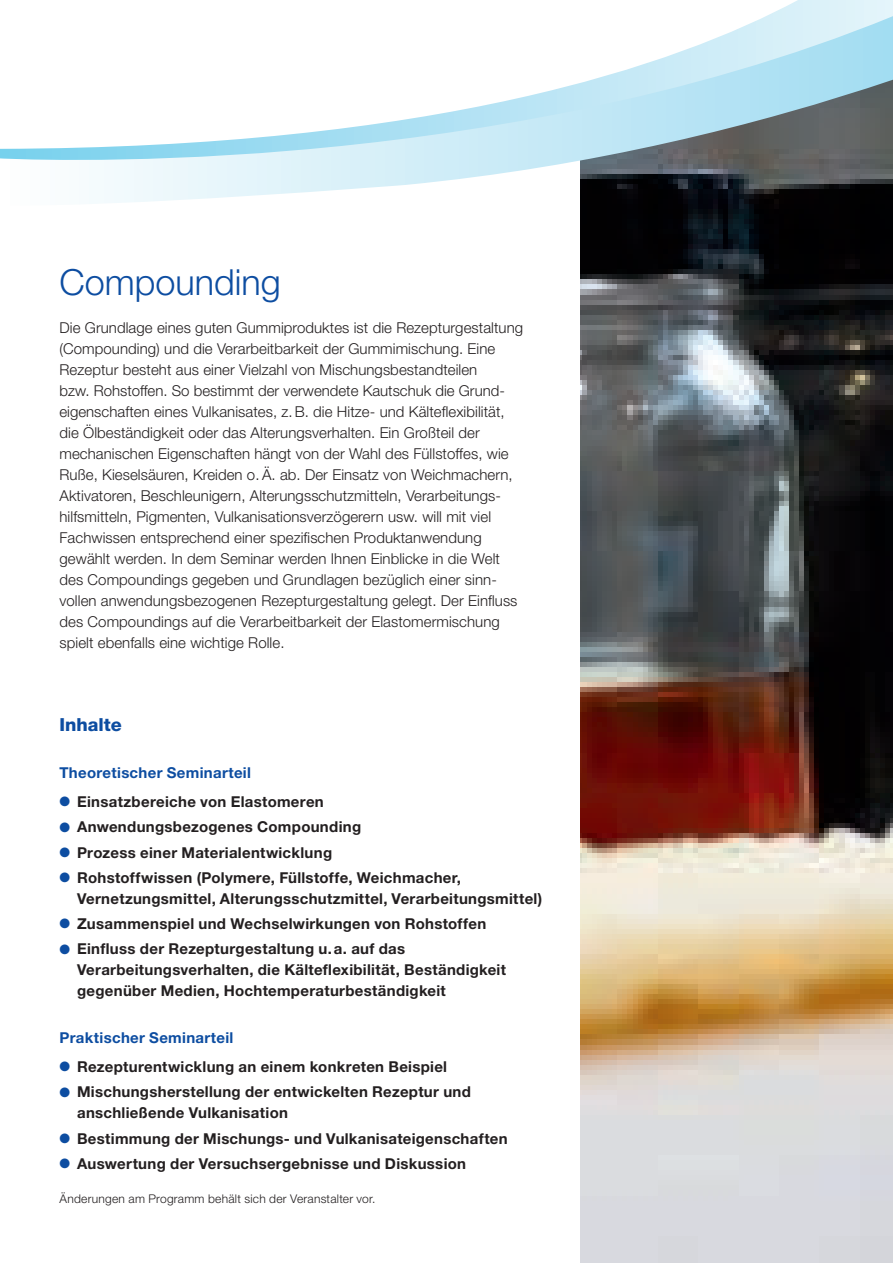
<style>
.page{position:relative;width:893px;height:1263px;background:#fff}
.page>*{position:absolute;margin:0;border:0;box-sizing:border-box;transform-origin:0 0}
.t1{font:300 36px "Helvetica Neue LT Pro";color:#0d4da1}
.t2{font:800 18px "Helvetica Neue LT Pro";color:#0d4da1}
.t3{font:300 15px/21px "Helvetica Neue LT Pro";letter-spacing:.005em;color:#231f20}
.t4{font:700 15px/21px "Helvetica Neue LT Pro";letter-spacing:.02em;color:#231f20}
.t5{font:700 15px "Helvetica Neue LT Pro";letter-spacing:.02em;color:#0d4da1}
.t6{font:300 12px "Helvetica Neue LT Pro";letter-spacing:.02em;color:#231f20}
.s1{color:#0d4da1}
</style>
<div class="page">
<img style="left:580px;top:208px;width:313px;height:1055px">
<svg style="left:767px;top:0;width:126px;height:16px;background:#e1f3fa"></svg>
<svg style="left:0;top:16px;width:893px;height:192px"></svg>
<h1 class="t1" style="left:60px;top:260px;width:223px">Compounding</h1>
<p class="t3" style="left:60px;top:317px;width:465px">Die Grundlage eines guten Gummiproduktes ist die Rezepturgestaltung (Compounding) und die Verarbeitbarkeit der Gummimischung. Eine Rezeptur besteht aus einer Vielzahl von Mischungsbestandteilen<br>bzw. Rohstoffen. So bestimmt der verwendete Kautschuk die Grund&shy;eigenschaften eines Vulkanisates, z.B. die Hitze- und Kälteflexibilität, die Ölbeständigkeit oder das Alterungsverhalten. Ein Großteil der mechanischen Eigenschaften hängt von der Wahl des Füllstoffes, wie Ruße, Kieselsäuren, Kreiden o. Ä. ab. Der Einsatz von Weichmachern, Aktivatoren, Beschleunigern, Alterungsschutzmitteln, Verarbeitungs&shy;hilfsmitteln, Pigmenten, Vulkanisationsverzögerern usw. will mit viel Fachwissen entsprechend einer spezifischen Produktanwendung gewählt werden. In dem Seminar werden Ihnen Einblicke in die Welt des Compoundings gegeben und Grundlagen bezüglich einer sinn&shy;vollen anwendungsbezogenen Rezepturgestaltung gelegt. Der Einfluss des Compoundings auf die Verarbeitbarkeit der Elastomermischung spielt ebenfalls eine wichtige Rolle.</p>
<p class="t2" style="left:60px;top:714px;width:64px">Inhalte</p>
<p class="t5" style="left:60px;top:763px;width:193px">Theoretischer Seminarteil</p>
<p class="t4" style="left:60px;top:791px;width:266px"><span class="s1">●</span> Einsatzbereiche von Elastomeren</p>
<p class="t4" style="left:60px;top:816px;width:303px"><span class="s1">●</span> Anwendungsbezogenes Compounding</p>
<p class="t4" style="left:60px;top:841px;width:274px"><span class="s1">●</span> Prozess einer Materialentwicklung</p>
<p class="t4" style="left:77px;top:867px;width:467px;text-indent:-18px"><span class="s1">●</span> Rohstoffwissen (Polymere, Füllstoffe, Weichmacher,<br>Vernetzungsmittel, Alterungsschutzmittel, Verarbeitungsmittel)</p>
<p class="t4" style="left:60px;top:913px;width:428px"><span class="s1">●</span> Zusammenspiel und Wechselwirkungen von Rohstoffen</p>
<p class="t4" style="left:77px;top:938px;width:430px;text-indent:-18px"><span class="s1">●</span> Einfluss der Rezepturgestaltung u.a. auf das<br>Verarbeitungsverhalten, die Kälteflexibilität, Beständigkeit gegenüber Medien, Hochtemperaturbeständigkeit</p>
<p class="t5" style="left:60px;top:1028px;width:175px">Praktischer Seminarteil</p>
<p class="t4" style="left:60px;top:1056px;width:389px"><span class="s1">●</span> Rezepturentwicklung an einem konkreten Beispiel</p>
<p class="t4" style="left:77px;top:1081px;width:395px;text-indent:-18px"><span class="s1">●</span> Mischungsherstellung der entwickelten Rezeptur und anschließende Vulkanisation</p>
<p class="t4" style="left:60px;top:1127px;width:450px"><span class="s1">●</span> Bestimmung der Mischungs- und Vulkanisateigenschaften</p>
<p class="t4" style="left:60px;top:1153px;width:408px"><span class="s1">●</span> Auswertung der Versuchsergebnisse und Diskussion</p>
<p class="t6" style="left:60px;top:1191px;width:317px">Änderungen am Programm behält sich der Veranstalter vor.</p>
</div>
